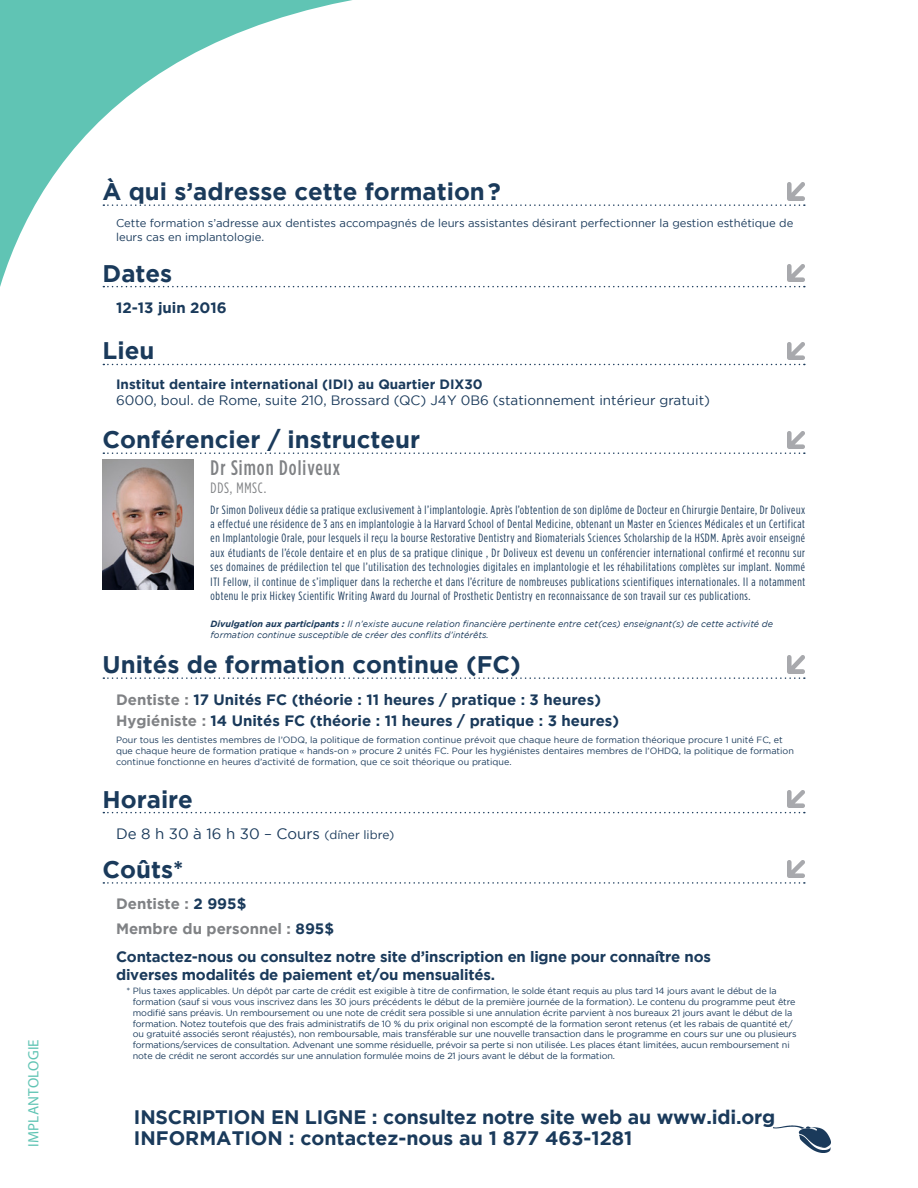
<style>
.page{position:relative;width:918px;height:1188px;background:#fff}
.page>*{position:absolute;margin:0;border:0;box-sizing:border-box;transform-origin:0 0}
.titre_crédits{font:700 24px "Gotham";color:#1a3a5b}
.titre_adresse_cours{font:700 24px "Gotham";color:#1a3a5b}
.titre_conférenciers{font:700 24px "Gotham";color:#1a3a5b}
.titre_horaire{font:700 24px "Gotham";color:#1a3a5b}
.titre_coûts{font:700 24px "Gotham";color:#1a3a5b}
.titre_dates{font:700 24px "Gotham";color:#1a3a5b}
.titre_lieu{font:700 24px "Gotham";color:#1a3a5b}
.nom_conférencier{font:500 21px "Gotham Condensed";letter-spacing:.05em;color:#808285}
.texte_objectifs_fin{font:700 19.5px "Gotham";letter-spacing:-.01em;color:#1a3a5b}
.petit_texte{font:700 15px/18px "Gotham";letter-spacing:-.015em;color:#1a3a5b}
.texte_crédits{font:700 15px "Gotham";color:#1a3a5b}
.type_de_gens{font:700 15px "Gotham";color:#808285}
.jour{font:15px "Gotham";color:#1a3a5b}
.section_gestion_prat{font:15px "Myriad Pro";letter-spacing:.02em;color:#60c4b4}
.texte_dates_bold{font:700 15px "Gotham";color:#1a3a5b}
.lettres_noblesse{font:15px "Gotham Condensed";letter-spacing:.05em;color:#808285}
.texte_lieu{font:13.5px "Gotham";color:#1a3a5b}
.texte_lieu_bold{font:700 13.5px "Gotham";color:#1a3a5b}
.texte_conférenciers{font:12px/14.4px "Gotham Condensed";letter-spacing:.05em;color:#1a3a5b;text-align:justify}
.texte_adresse_cours{font:11.25px/13.5px "Gotham";color:#1a3a5b}
.petit_texte-2{font:9px/10.8px "Gotham";letter-spacing:-.015em;color:#1a3a5b}
.petit_texte-3{font:italic 9px/10.8px "Gotham";color:#1a3a5b}
.s1{font-weight:700}
.s2{color:#808285}
.s3{font-size:12px}
.s4{color:#1a3a5b}
</style>
<div class="page">
<svg style="left:0;top:0;width:466px;height:288px"></svg>
<svg style="left:103px;top:204px;width:702px;height:2px"></svg>
<svg style="left:103px;top:286px;width:702px;height:1px"></svg>
<svg style="left:103px;top:364px;width:702px;height:1px"></svg>
<svg style="left:103px;top:452px;width:702px;height:2px"></svg>
<svg style="left:103px;top:677px;width:702px;height:2px"></svg>
<svg style="left:103px;top:812px;width:702px;height:1px"></svg>
<svg style="left:103px;top:882px;width:702px;height:2px"></svg>
<img style="left:787px;top:183px;width:18px;height:17px">
<img style="left:787px;top:264px;width:18px;height:18px">
<img style="left:787px;top:342px;width:18px;height:17px">
<img style="left:787px;top:431px;width:18px;height:17px">
<img style="left:103px;top:460px;width:90px;height:129px">
<img style="left:787px;top:656px;width:18px;height:17px">
<img style="left:787px;top:790px;width:18px;height:18px">
<img style="left:787px;top:861px;width:18px;height:17px">
<img style="left:773px;top:1125px;width:57px;height:28px">
<p class="section_gestion_prat" style="left:24px;top:1147px;width:110px;rotate:-90deg">IMPLANTOLOGIE</p>
<p class="titre_adresse_cours" style="left:103px;top:178px;width:400px">À qui s’adresse cette formation?</p>
<p class="texte_adresse_cours" style="left:116px;top:216px;width:679px">Cette formation s’adresse aux dentistes accompagnés de leurs assistantes désirant perfectionner la gestion esthétique de leurs cas en implantologie.</p>
<p class="titre_dates" style="left:103px;top:259px;width:71px">Dates</p>
<p class="texte_dates_bold" style="left:116px;top:299px;width:112px">12-13 juin 2016</p>
<p class="titre_lieu" style="left:103px;top:337px;width:53px">Lieu</p>
<p class="texte_lieu_bold" style="left:116px;top:377px;width:368px">Institut dentaire international (IDI) au Quartier DIX30</p>
<p class="texte_lieu" style="left:116px;top:393px;width:595px">6000, boul. de Rome, suite 210, Brossard (QC) J4Y 0B6 (stationnement intérieur gratuit)</p>
<p class="titre_conférenciers" style="left:103px;top:426px;width:319px">Conférencier / instructeur</p>
<p class="nom_conférencier" style="left:211px;top:456px;width:131px">Dr Simon Doliveux</p>
<p class="lettres_noblesse" style="left:211px;top:479px;width:57px">DDS, MMSC.</p>
<p class="texte_conférenciers" style="left:211px;top:502px;width:596px">Dr Simon Doliveux dédie sa pratique exclusivement à l’implantologie. Après l’obtention de son diplôme de Docteur en Chirurgie Dentaire, Dr Doliveux a effectué une résidence de 3 ans en implantologie à la Harvard School of Dental Medicine, obtenant un Master en Sciences Médicales et un Certificat en Implantologie Orale, pour lesquels il reçu la bourse Restorative Dentistry and Biomaterials Sciences Scholarship de la HSDM. Après avoir enseigné aux étudiants de l’école dentaire et en plus de sa pratique clinique , Dr Doliveux est devenu un conférencier international confirmé et reconnu sur ses domaines de prédilection tel que l’utilisation des technologies digitales en implantologie et les réhabilitations complètes sur implant. Nommé ITI Fellow, il continue de s’impliquer dans la recherche et dans l’écriture de nombreuses publications scientifiques internationales. Il a notamment obtenu le prix Hickey Scientific Writing Award du Journal of Prosthetic Dentistry en reconnaissance de son travail sur ces publications.</p>
<p class="petit_texte-3" style="left:211px;top:618px;width:564px"><span class="s1">Divulgation aux participants :</span> Il n’existe aucune relation financière pertinente entre cet(ces) enseignant(s) de cette activité de formation continue susceptible de créer des conflits d’intérêts.</p>
<p class="titre_crédits" style="left:103px;top:651px;width:420px">Unités de formation continue (FC)</p>
<p class="texte_crédits" style="left:116px;top:691px;width:486px"><span class="s2">Dentiste :</span> 17 Unités FC (théorie : 11 heures / pratique : 3 heures)</p>
<p class="texte_crédits" style="left:116px;top:712px;width:505px"><span class="s2">Hygiéniste :</span> 14 Unités FC (théorie : 11 heures / pratique : 3 heures)</p>
<p class="petit_texte-2" style="left:116px;top:734px;width:679px">Pour tous les dentistes membres de l’ODQ, la politique de formation continue prévoit que chaque heure de formation théorique procure 1 unité FC, et que chaque heure de formation pratique « hands-on » procure 2 unités FC. Pour les hygiénistes dentaires membres de l’OHDQ, la politique de formation continue fonctionne en heures d’activité de formation, que ce soit théorique ou pratique.</p>
<p class="titre_horaire" style="left:103px;top:785px;width:92px">Horaire</p>
<p class="jour" style="left:116px;top:825px;width:280px">De 8 h 30 à 16 h 30 – Cours <span class="s3">(dîner libre)</span></p>
<p class="titre_coûts" style="left:103px;top:855px;width:82px">Coûts*</p>
<p class="type_de_gens" style="left:116px;top:895px;width:132px">Dentiste : <span class="s4">2 995$</span></p>
<p class="type_de_gens" style="left:116px;top:920px;width:219px">Membre du personnel : <span class="s4">895$</span></p>
<p class="petit_texte" style="left:116px;top:947px;width:596px">Contactez-nous ou consultez notre site d’inscription en ligne pour connaître nos diverses modalités de paiement et/ou mensualités.</p>
<p class="petit_texte-2" style="left:133px;top:985px;width:665px;text-indent:-6px">* Plus taxes applicables. Un dépôt par carte de crédit est exigible à titre de confirmation, le solde étant requis au plus tard 14 jours avant le début de la formation (sauf si vous vous inscrivez dans les 30 jours précédents le début de la première journée de la formation). Le contenu du programme peut être modifié sans préavis. Un remboursement ou une note de crédit sera possible si une annulation écrite parvient à nos bureaux 21 jours avant le début de la formation. Notez toutefois que des frais administratifs de 10 % du prix original non escompté de la formation seront retenus (et les rabais de quantité et/ ou gratuité associés seront réajustés), non remboursable, mais transférable sur une nouvelle transaction dans le programme en cours sur une ou plusieurs formations/services de consultation. Advenant une somme résiduelle, prévoir sa perte si non utilisée. Les places étant limitées, aucun remboursement ni note de crédit ne seront accordés sur une annulation formulée moins de 21 jours avant le début de la formation.</p>
<p class="texte_objectifs_fin" style="left:134px;top:1106px;width:643px">INSCRIPTION EN LIGNE : consultez notre site web au www.idi.org</p>
<p class="texte_objectifs_fin" style="left:134px;top:1127px;width:500px">INFORMATION : contactez-nous au 1 877 463-1281</p>
</div>
